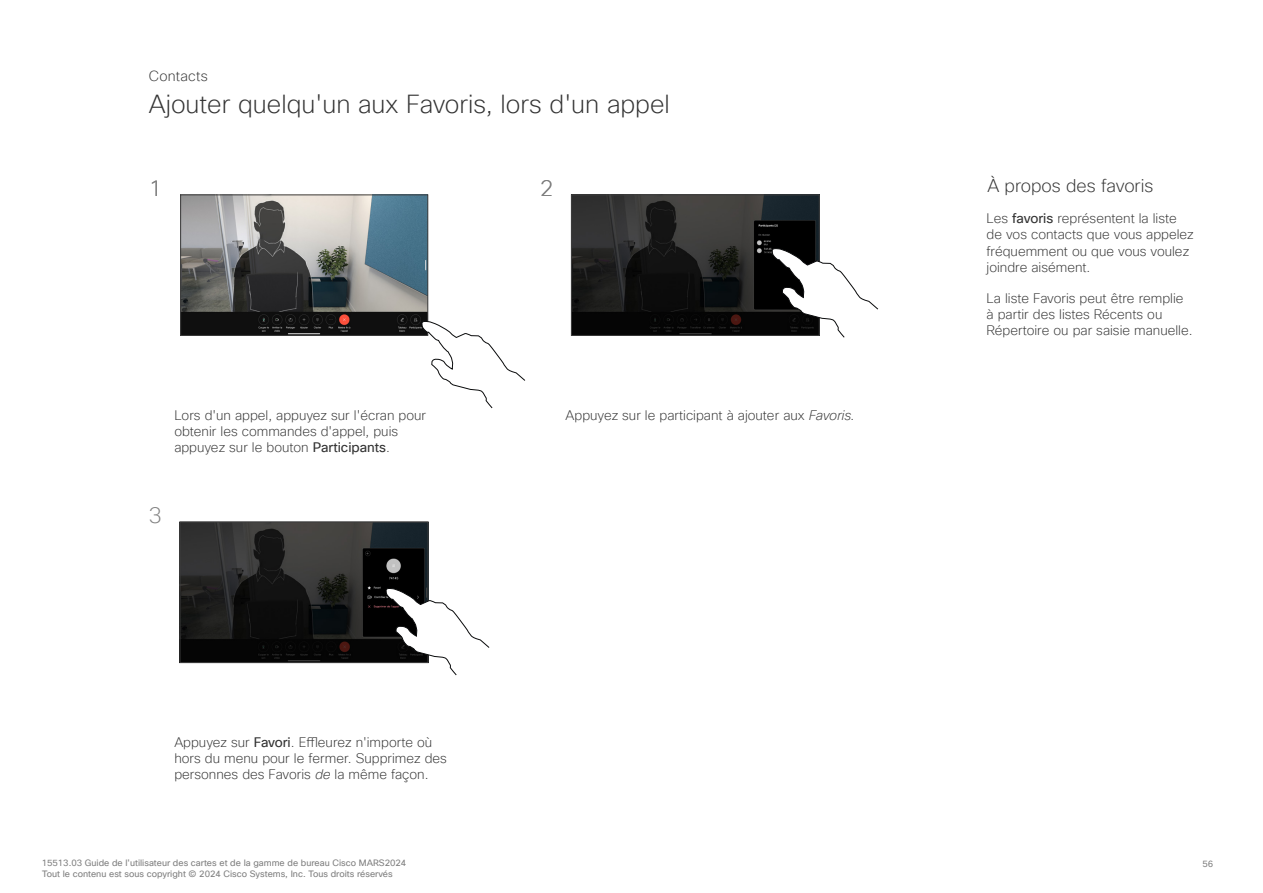
<style>
.page{position:relative;width:1263px;height:893px;background:#fff}
.page>*{position:absolute;margin:0;border:0;box-sizing:border-box;transform-origin:0 0}
.t1{font:200 25.5px "Cisco Sans TT";color:#333}
.t2{font:200 22.2px "Cisco Sans TT";color:#808080}
.t3{font:200 18px "Cisco Sans TT";letter-spacing:-.005em;color:#333}
.t4{font:200 14.25px "Cisco Sans TT";letter-spacing:.02em;color:#333}
.t5{font:200 13.5px/16.2px "Cisco Sans TT";color:#333}
.t6{font:9px/10.8px "Cisco Sans TT";color:#808080}
.t7{font:9px "Cisco Sans";color:#808080}
.s1{font-weight:400}
.s2{font-style:italic}
</style>
<div class="page">
<img style="left:182px;top:196px;width:244px;height:138px">
<div style="left:180px;top:194px;width:248px;height:142px;border:1px solid #3d3d3d"></div>
<img style="left:573px;top:196px;width:245px;height:138px">
<div style="left:571px;top:194px;width:249px;height:142px;border:1px solid #3d3d3d"></div>
<img style="left:181px;top:524px;width:245px;height:137px">
<div style="left:179px;top:522px;width:249px;height:141px;border:1px solid #3d3d3d"></div>
<svg style="left:385px;top:587px;width:105px;height:89px"></svg>
<svg style="left:771px;top:213px;width:108px;height:125px"></svg>
<svg style="left:421px;top:320px;width:105px;height:89px"></svg>
<p class="t4" style="left:149px;top:67px;width:60px">Contacts</p>
<h1 class="t1" style="left:149px;top:87px;width:523px">Ajouter quelqu'un aux Favoris, lors d'un appel</h1>
<h2 class="t2" style="left:149px;top:174px;width:15px">1</h2>
<h2 class="t2" style="left:540px;top:174px;width:15px">2</h2>
<h3 class="t3" style="left:987px;top:174px;width:168px">À propos des favoris</h3>
<p class="t5" style="left:174px;top:407px;width:253px">Lors d'un appel, appuyez sur l'écran pour obtenir les commandes d'appel, puis appuyez sur le bouton <span class="s1">Participants</span>.</p>
<p class="t5" style="left:566px;top:407px;width:291px">Appuyez sur le participant à ajouter aux <span class="s2">Favoris.</span></p>
<h2 class="t2" style="left:149px;top:501px;width:15px">3</h2>
<p class="t5" style="left:986px;top:211px;width:209px">Les <span class="s1">favoris</span> représentent la liste de vos contacts que vous appelez fréquemment ou que vous voulez joindre aisément.</p>
<p class="t5" style="left:986px;top:291px;width:208px">La liste Favoris peut être remplie à partir des listes Récents ou<br>Répertoire ou par saisie manuelle.</p>
<p class="t5" style="left:174px;top:735px;width:274px">Appuyez sur <span class="s1">Favori</span>. Effleurez n'importe où hors du menu pour le fermer. Supprimez des personnes des Favoris <span class="s2">de</span> la même façon.</p>
<p class="t6" style="left:42px;top:858px;width:366px">15513.03 Guide de l'utilisateur des cartes et de la gamme de bureau Cisco MARS2024<br>Tout le contenu est sous copyright © 2024 Cisco Systems, Inc. Tous droits réservés</p>
<p class="t7" style="left:1202px;top:858px;width:12px">56</p>
</div>
